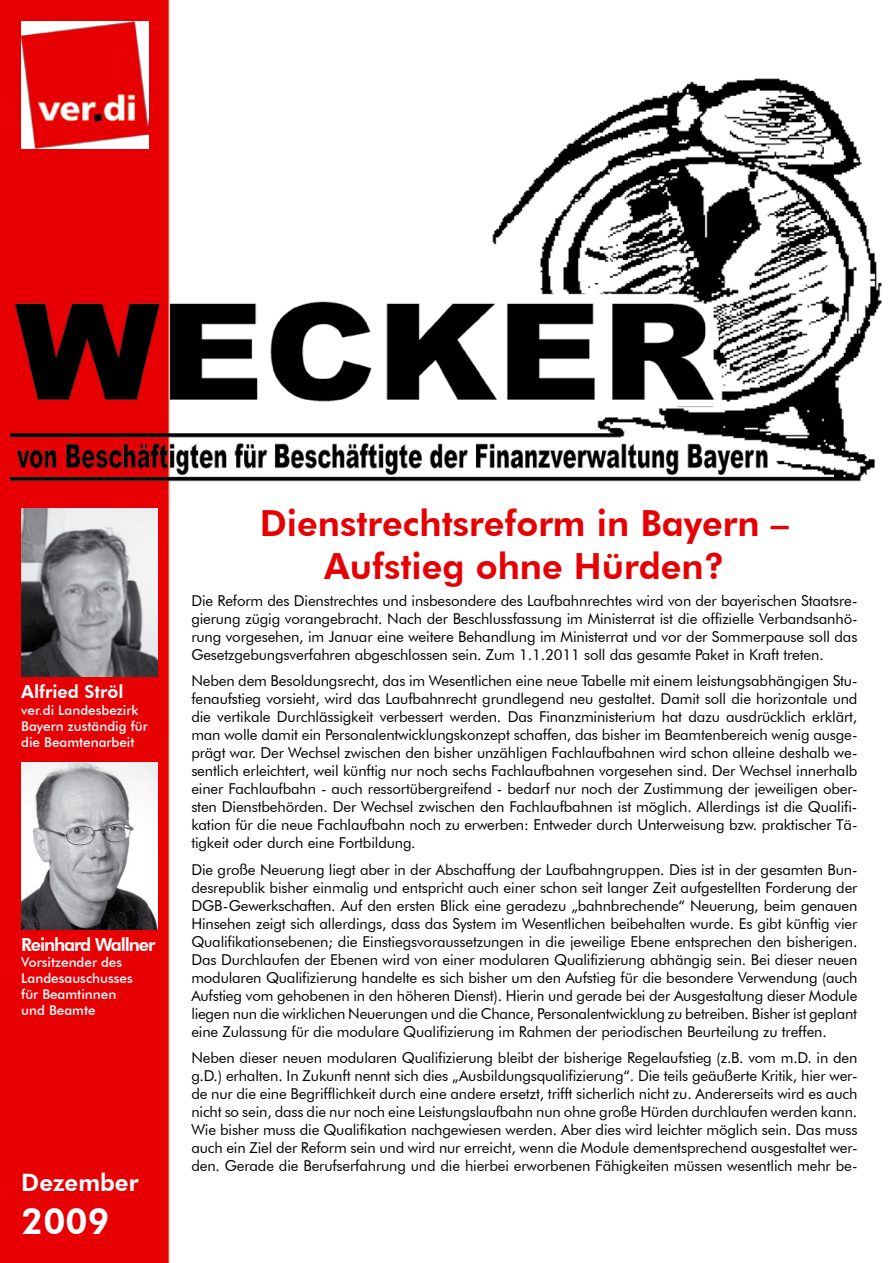
<style>
.page{position:relative;width:893px;height:1263px;background:#fff}
.page>*{position:absolute;margin:0;border:0;box-sizing:border-box;transform-origin:0 0}
.t1{font:800 36px/43.2px "Futura BT";color:#e60004;text-align:center}
.t2{font:800 36px "Futura BT";color:#fff}
.t3{font:800 24px "Futura BT";color:#fff}
.t4{font:800 18px "Futura BT";letter-spacing:-.06em;color:#fff}
.t5{font:800 18px "Futura BT";color:#fff}
.t6{font:15px/18px "Futura BT";letter-spacing:-.01em;color:#000;text-align:justify}
.t7{font:500 13.5px/16.2px "Futura BT";color:#fff}
</style>
<div class="page">
<div style="left:0;top:0;width:170px;height:1263px;background:#e60004"></div>
<img style="left:11px;top:74px;width:871px;height:410px">
<img style="left:21px;top:21px;width:128px;height:128px">
<img style="left:21px;top:509px;width:136px;height:167px">
<img style="left:21px;top:762px;width:136px;height:167px">
<p class="t5" style="left:21px;top:681px;width:104px">Alfried Ströl</p>
<p class="t7" style="left:21px;top:701px;width:128px">ver.di Landesbezirk<br>Bayern zuständig für die Beamtenarbeit</p>
<p class="t4" style="left:21px;top:933px;width:136px">Reinhard Wallner</p>
<p class="t7" style="left:21px;top:954px;width:113px">Vorsitzender des<br>Landesauschusses für Beamtinnen und Beamte</p>
<h2 class="t3" style="left:21px;top:1168px;width:119px">Dezember</h2>
<h1 class="t2" style="left:21px;top:1200px;width:90px">2009</h1>
<h1 class="t1" style="left:260px;top:501px;width:531px">Dienstrechtsreform in Bayern –<br>Aufstieg ohne Hürden?</h1>
<p class="t6" style="left:191px;top:591px;width:668px">Die Reform des Dienstrechtes und insbesondere des Laufbahnrechtes wird von der bayerischen Staatsre&shy;gierung zügig vorangebracht. Nach der Beschlussfassung im Ministerrat ist die offizielle Verbandsanhö&shy;rung vorgesehen, im Januar eine weitere Behandlung im Ministerrat und vor der Sommerpause soll das Gesetzgebungsverfahren abgeschlossen sein. Zum 1.1.2011 soll das gesamte Paket in Kraft treten.</p>
<p class="t6" style="left:191px;top:672px;width:668px">Neben dem Besoldungsrecht, das im Wesentlichen eine neue Tabelle mit einem leistungsabhängigen Stu&shy;fenaufstieg vorsieht, wird das Laufbahnrecht grundlegend neu gestaltet. Damit soll die horizontale und die vertikale Durchlässigkeit verbessert werden. Das Finanzministerium hat dazu ausdrücklich erklärt, man wolle damit ein Personalentwicklungskonzept schaffen, das bisher im Beamtenbereich wenig ausge&shy;prägt war. Der Wechsel zwischen den bisher unzähligen Fachlaufbahnen wird schon alleine deshalb we&shy;sentlich erleichtert, weil künftig nur noch sechs Fachlaufbahnen vorgesehen sind. Der Wechsel innerhalb einer Fachlaufbahn - auch ressortübergreifend - bedarf nur noch der Zustimmung der jeweiligen ober&shy;sten Dienstbehörden. Der Wechsel zwischen den Fachlaufbahnen ist möglich. Allerdings ist die Qualifi&shy;kation für die neue Fachlaufbahn noch zu erwerben: Entweder durch Unterweisung bzw. praktischer Tä&shy;tigkeit oder durch eine Fortbildung.</p>
<p class="t6" style="left:191px;top:860px;width:668px">Die große Neuerung liegt aber in der Abschaffung der Laufbahngruppen. Dies ist in der gesamten Bun&shy;desrepublik bisher einmalig und entspricht auch einer schon seit langer Zeit aufgestellten Forderung der DGB-Gewerkschaften. Auf den ersten Blick eine geradezu „bahnbrechende“ Neuerung, beim genauen Hinsehen zeigt sich allerdings, dass das System im Wesentlichen beibehalten wurde. Es gibt künftig vier Qualifikationsebenen; die Einstiegsvoraussetzungen in die jeweilige Ebene entsprechen den bisherigen.<br>Das Durchlaufen der Ebenen wird von einer modularen Qualifizierung abhängig sein. Bei dieser neuen modularen Qualifizierung handelte es sich bisher um den Aufstieg für die besondere Verwendung (auch Aufstieg vom gehobenen in den höheren Dienst). Hierin und gerade bei der Ausgestaltung dieser Module liegen nun die wirklichen Neuerungen und die Chance, Personalentwicklung zu betreiben. Bisher ist geplant eine Zulassung für die modulare Qualifizierung im Rahmen der periodischen Beurteilung zu treffen.</p>
<p class="t6" style="left:191px;top:1049px;width:668px">Neben dieser neuen modularen Qualifizierung bleibt der bisherige Regelaufstieg (z.B. vom m.D. in den g.D.) erhalten. In Zukunft nennt sich dies „Ausbildungsqualifizierung“. Die teils geäußerte Kritik, hier wer&shy;de nur die eine Begrifflichkeit durch eine andere ersetzt, trifft sicherlich nicht zu. Andererseits wird es auch nicht so sein, dass die nur noch eine Leistungslaufbahn nun ohne große Hürden durchlaufen werden kann.<br>Wie bisher muss die Qualifikation nachgewiesen werden. Aber dies wird leichter möglich sein. Das muss auch ein Ziel der Reform sein und wird nur erreicht, wenn die Module dementsprechend ausgestaltet wer&shy;den. Gerade die Berufserfahrung und die hierbei erworbenen Fähigkeiten müssen wesentlich mehr be-</p>
</div>
